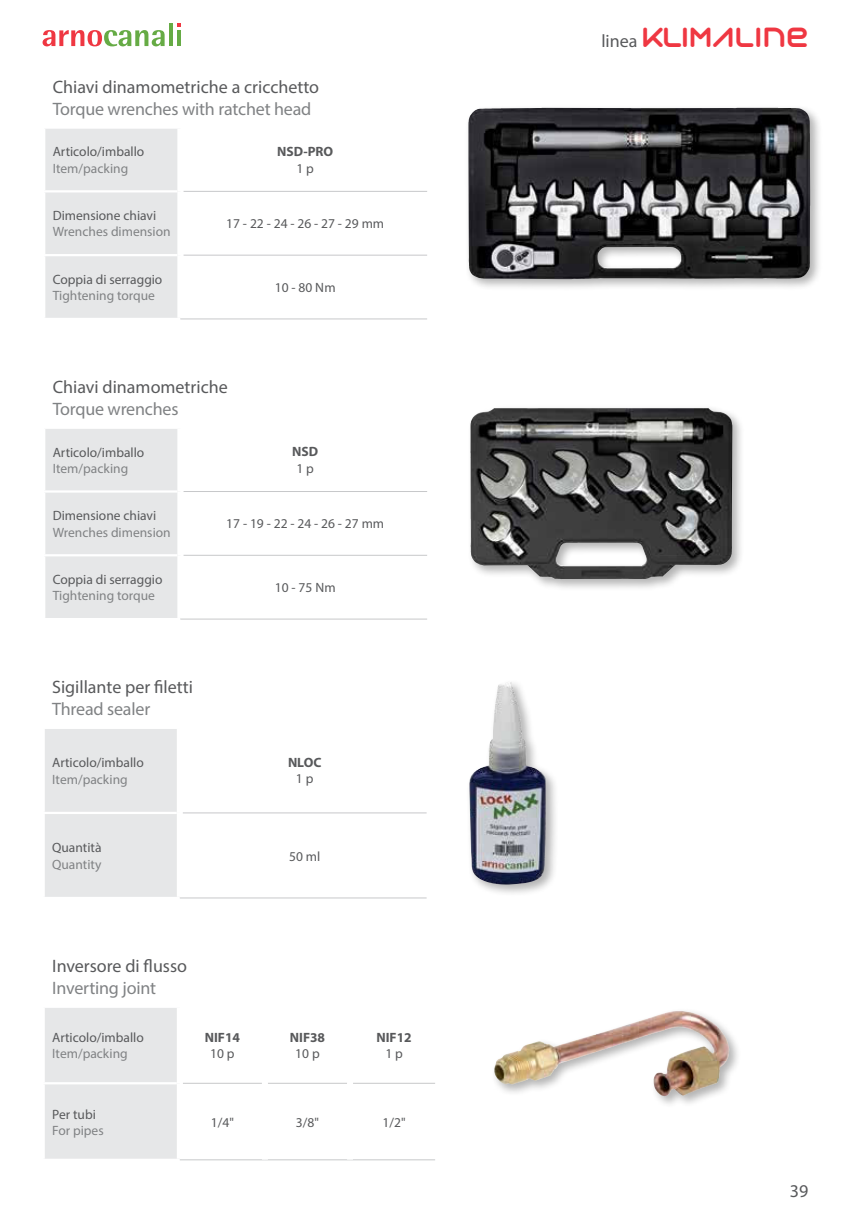
<style>
.page{position:relative;width:851px;height:1212px;background:#fff}
.page>*{position:absolute;margin:0;border:0;box-sizing:border-box;transform-origin:0 0}
.t1{font:27px "Syntha";color:#ef3742}
.t2{font:18px "Myriad Pro";color:#58595b}
.t3{font:18px "Myriad Pro";letter-spacing:-.01em;color:#808284}
.t4{font:13.5px "Myriad Pro";color:#58595b}
.t5{font:13.5px "Myriad Pro";color:#808284}
.t6{font:700 13.5px "Myriad Pro";color:#58595b}
.s1{font-family:"Myriad Pro";font-size:18px;color:#58595b}
</style>
<div class="page">
<svg style="left:43px;top:30px;width:121px;height:16px"></svg>
<svg style="left:169px;top:23px;width:3px;height:23px"></svg>
<svg style="left:177px;top:23px;width:4px;height:4px"></svg>
<hr style="left:177px;top:30px;width:4px;height:16px;background:#66ab45">
<div style="left:45px;top:429px;width:132px;height:189px;background:#e6e7e8"></div>
<hr style="left:43px;top:490px;width:134px;height:3px;background:#fff">
<hr style="left:43px;top:554px;width:134px;height:2px;background:#fff">
<hr style="left:183px;top:491px;width:244px;height:1px;background:#c7c8ca">
<hr style="left:183px;top:555px;width:244px;height:1px;background:#c7c8ca">
<hr style="left:180px;top:619px;width:247px;height:1px;background:#c7c8ca">
<div style="left:467px;top:404px;width:277px;height:187px;background:#000;opacity:.3"></div>
<img style="left:470px;top:408px;width:70px;height:154px">
<div style="left:45px;top:129px;width:132px;height:189px;background:#e6e7e8"></div>
<hr style="left:43px;top:190px;width:134px;height:2px;background:#fff">
<hr style="left:43px;top:254px;width:134px;height:2px;background:#fff">
<hr style="left:183px;top:191px;width:244px;height:1px;background:#c7c8ca">
<hr style="left:183px;top:255px;width:244px;height:1px;background:#c7c8ca">
<hr style="left:180px;top:319px;width:247px;height:1px;background:#c7c8ca">
<div style="left:464px;top:104px;width:358px;height:187px;background:#000;opacity:.3"></div>
<img style="left:468px;top:108px;width:339px;height:171px">
<div style="left:45px;top:729px;width:132px;height:168px;background:#e6e7e8"></div>
<hr style="left:43px;top:812px;width:134px;height:2px;background:#fff">
<hr style="left:183px;top:813px;width:243px;height:1px;background:#c7c8ca">
<hr style="left:180px;top:898px;width:246px;height:1px;background:#c7c8ca">
<div style="left:466px;top:678px;width:93px;height:219px;background:#000;opacity:.3"></div>
<img style="left:468px;top:682px;width:79px;height:203px">
<div style="left:45px;top:1008px;width:132px;height:151px;background:#e6e7e8"></div>
<hr style="left:43px;top:1082px;width:134px;height:2px;background:#fff">
<hr style="left:183px;top:1083px;width:79px;height:1px;background:#c7c8ca">
<hr style="left:268px;top:1083px;width:79px;height:1px;background:#c7c8ca">
<hr style="left:353px;top:1083px;width:82px;height:1px;background:#c7c8ca">
<hr style="left:180px;top:1159px;width:85px;height:1px;background:#c7c8ca">
<hr style="left:265px;top:1159px;width:85px;height:1px;background:#c7c8ca">
<hr style="left:350px;top:1159px;width:85px;height:1px;background:#c7c8ca">
<div style="left:491px;top:1007px;width:250px;height:101px;background:#000;opacity:.3"></div>
<img style="left:493px;top:1011px;width:236px;height:87px">
<h2 class="t2" style="left:53px;top:80px;width:268px">Chiavi dinamometriche a cricchetto</h2>
<h2 class="t3" style="left:53px;top:102px;width:260px">Torque wrenches with ratchet head</h2>
<p class="t4" style="left:53px;top:147px;width:93px">Articolo/imballo</p>
<p class="t5" style="left:53px;top:163px;width:77px">Item/packing</p>
<p class="t6" style="left:277px;top:144px;width:57px">NSD-PRO</p>
<p class="t4" style="left:296px;top:163px;width:19px">1 p</p>
<p class="t4" style="left:53px;top:210px;width:105px">Dimensione chiavi</p>
<p class="t5" style="left:53px;top:227px;width:119px">Wrenches dimension</p>
<p class="t4" style="left:53px;top:274px;width:111px">Coppia di serraggio</p>
<p class="t5" style="left:53px;top:290px;width:104px">Tightening torque</p>
<p class="t4" style="left:226px;top:219px;width:159px">17 - 22 - 24 - 26 - 27 - 29 mm</p>
<p class="t4" style="left:275px;top:282px;width:62px">10 - 80 Nm</p>
<h2 class="t2" style="left:53px;top:380px;width:177px">Chiavi dinamometriche</h2>
<h2 class="t3" style="left:53px;top:402px;width:127px">Torque wrenches</h2>
<p class="t4" style="left:53px;top:447px;width:93px">Articolo/imballo</p>
<p class="t5" style="left:53px;top:463px;width:77px">Item/packing</p>
<p class="t6" style="left:292px;top:444px;width:28px">NSD</p>
<p class="t4" style="left:296px;top:463px;width:19px">1 p</p>
<p class="t4" style="left:53px;top:511px;width:105px">Dimensione chiavi</p>
<p class="t5" style="left:53px;top:527px;width:119px">Wrenches dimension</p>
<p class="t4" style="left:53px;top:574px;width:111px">Coppia di serraggio</p>
<p class="t5" style="left:53px;top:591px;width:104px">Tightening torque</p>
<h2 class="t2" style="left:52px;top:680px;width:142px">Sigillante per filetti</h2>
<h2 class="t3" style="left:52px;top:702px;width:99px">Thread sealer</h2>
<p class="t4" style="left:52px;top:757px;width:93px">Articolo/imballo</p>
<p class="t5" style="left:52px;top:774px;width:77px">Item/packing</p>
<p class="t4" style="left:52px;top:843px;width:51px">Quantità</p>
<p class="t5" style="left:52px;top:859px;width:51px">Quantity</p>
<p class="t4" style="left:226px;top:519px;width:159px">17 - 19 - 22 - 24 - 26 - 27 mm</p>
<p class="t4" style="left:275px;top:582px;width:62px">10 - 75 Nm</p>
<p class="t6" style="left:288px;top:755px;width:35px">NLOC</p>
<p class="t4" style="left:296px;top:774px;width:19px">1 p</p>
<p class="t4" style="left:289px;top:851px;width:33px">50 ml</p>
<h2 class="t2" style="left:52px;top:959px;width:136px">Inversore di flusso</h2>
<h2 class="t3" style="left:52px;top:981px;width:105px">Inverting joint</h2>
<p class="t4" style="left:52px;top:1032px;width:93px">Articolo/imballo</p>
<p class="t5" style="left:52px;top:1048px;width:77px">Item/packing</p>
<p class="t4" style="left:52px;top:1109px;width:45px">Per tubi</p>
<p class="t5" style="left:52px;top:1125px;width:53px">For pipes</p>
<p class="t6" style="left:205px;top:1029px;width:37px">NIF14</p>
<p class="t4" style="left:210px;top:1048px;width:26px">10 p</p>
<p class="t6" style="left:290px;top:1029px;width:37px">NIF38</p>
<p class="t4" style="left:295px;top:1048px;width:26px">10 p</p>
<p class="t6" style="left:376px;top:1029px;width:37px">NIF12</p>
<p class="t4" style="left:385px;top:1048px;width:19px">1 p</p>
<p class="t4" style="left:211px;top:1117px;width:25px">1/4"</p>
<p class="t4" style="left:296px;top:1117px;width:25px">3/8"</p>
<p class="t4" style="left:382px;top:1117px;width:25px">1/2"</p>
<h1 class="t1" style="left:601px;top:22px;width:208px"><span class="s1">linea</span> KLIMAline</h1>
<h2 class="t2" style="left:789px;top:1184px;width:20px">39</h2>
</div>
